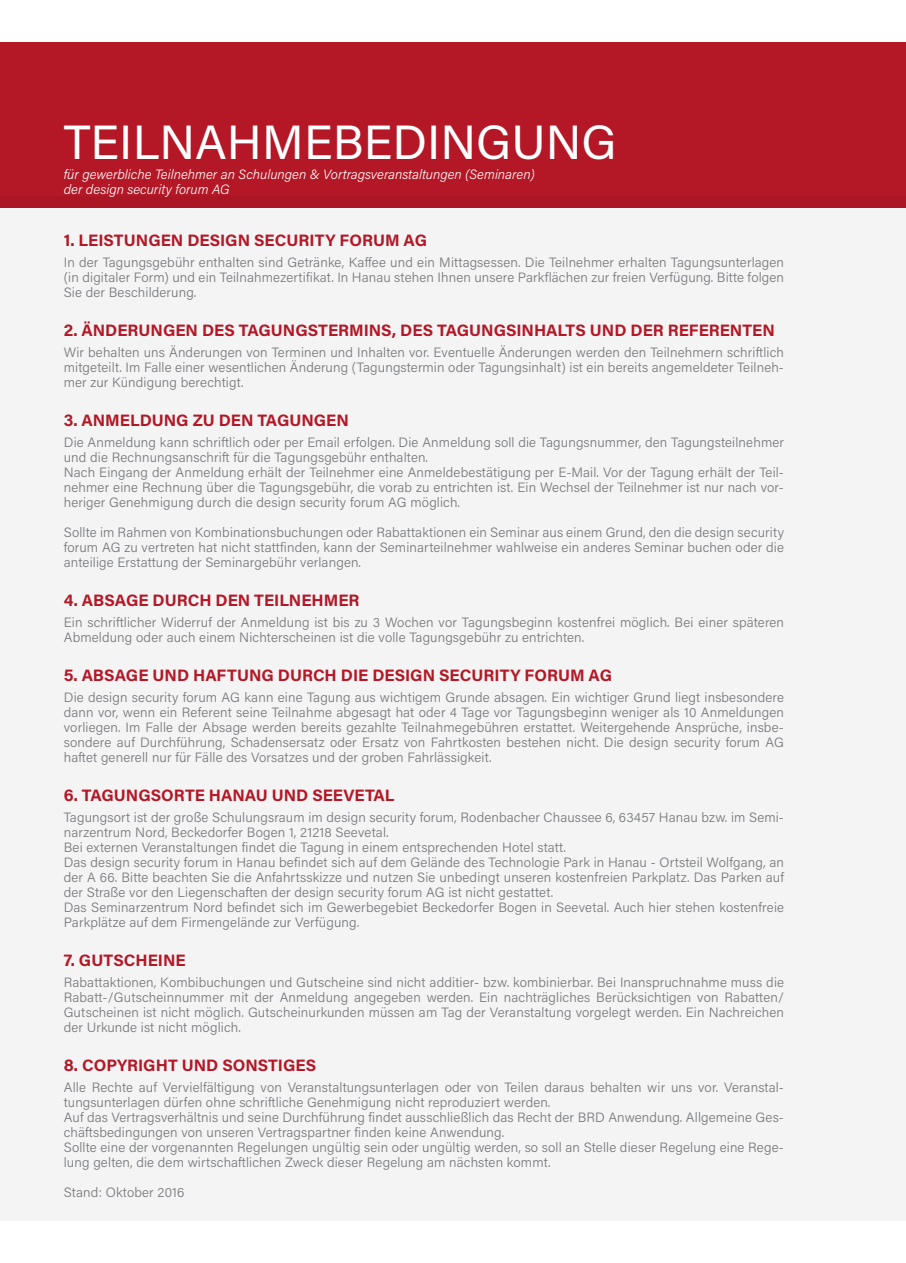
<style>
.page{position:relative;width:906px;height:1263px;background:#fff}
.page>*{position:absolute;margin:0;border:0;box-sizing:border-box;transform-origin:0 0}
.t1{font:48px "Acumin Pro";color:#fff}
.t2{font:700 16.5px "Acumin Pro";color:#b41725}
.t3{font:300 13.5px/15px "Acumin Pro";letter-spacing:.01em;color:#76787b;text-align:justify}
.t4{font:italic 300 13.5px/15px "Acumin Pro";color:#fff}
</style>
<div class="page">
<div style="left:0;top:196px;width:906px;height:1024px;background:#f4f4f5"></div>
<div style="left:0;top:43px;width:906px;height:165px;background:#b41725"></div>
<h1 class="t1" style="left:64px;top:109px;width:554px">TEILNAHMEBEDINGUNG</h1>
<p class="t4" style="left:64px;top:167px;width:472px">für gewerbliche Teilnehmer an Schulungen &amp; Vortragsveranstaltungen (Seminaren) der design security forum AG</p>
<p class="t2" style="left:64px;top:229px;width:365px">1. LEISTUNGEN DESIGN SECURITY FORUM AG</p>
<p class="t3" style="left:64px;top:254px;width:722px">In der Tagungsgebühr enthalten sind Getränke, Kaffee und ein Mittagsessen. Die Teilnehmer erhalten Tagungsunterlagen (in digitaler Form) und ein Teilnahmezertifikat. In Hanau stehen Ihnen unsere Parkflächen zur freien Verfügung. Bitte folgen Sie der Beschilderung.</p>
<p class="t2" style="left:64px;top:319px;width:712px">2. ÄNDERUNGEN DES TAGUNGSTERMINS, DES TAGUNGSINHALTS UND DER REFERENTEN</p>
<p class="t3" style="left:64px;top:344px;width:722px">Wir behalten uns Änderungen von Terminen und Inhalten vor. Eventuelle Änderungen werden den Teilnehmern schriftlich mitgeteilt. Im Falle einer wesentlichen Änderung (Tagungstermin oder Tagungsinhalt) ist ein bereits angemeldeter Teilneh&shy;mer zur Kündigung berechtigt.</p>
<p class="t2" style="left:64px;top:409px;width:287px">3. ANMELDUNG ZU DEN TAGUNGEN</p>
<p class="t3" style="left:64px;top:434px;width:721px;text-align:left">Die Anmeldung kann schriftlich oder per Email erfolgen. Die Anmeldung soll die Tagungsnummer, den Tagungsteilnehmer und die Rechnungsanschrift für die Tagungsgebühr enthalten.<br>Nach Eingang der Anmeldung erhält der Teilnehmer eine Anmeldebestätigung per E-Mail. Vor der Tagung erhält der Teil&shy;nehmer eine Rechnung über die Tagungsgebühr, die vorab zu entrichten ist. Ein Wechsel der Teilnehmer ist nur nach vor&shy;heriger Genehmigung durch die design security forum AG möglich.</p>
<p class="t3" style="left:64px;top:524px;width:721px">Sollte im Rahmen von Kombinationsbuchungen oder Rabattaktionen ein Seminar aus einem Grund, den die design security forum AG zu vertreten hat nicht stattfinden, kann der Seminarteilnehmer wahlweise ein anderes Seminar buchen oder die anteilige Erstattung der Seminargebühr verlangen.</p>
<p class="t2" style="left:64px;top:589px;width:297px">4. ABSAGE DURCH DEN TEILNEHMER</p>
<p class="t3" style="left:64px;top:614px;width:722px">Ein schriftlicher Widerruf der Anmeldung ist bis zu 3 Wochen vor Tagungsbeginn kostenfrei möglich. Bei einer späteren<br>Abmeldung oder auch einem Nichterscheinen ist die volle Tagungsgebühr zu entrichten.</p>
<p class="t2" style="left:64px;top:664px;width:550px">5. ABSAGE UND HAFTUNG DURCH DIE DESIGN SECURITY FORUM AG</p>
<p class="t3" style="left:64px;top:689px;width:722px">Die design security forum AG kann eine Tagung aus wichtigem Grunde absagen. Ein wichtiger Grund liegt insbesondere dann vor, wenn ein Referent seine Teilnahme abgesagt hat oder 4 Tage vor Tagungsbeginn weniger als 10 Anmeldungen vorliegen. Im Falle der Absage werden bereits gezahlte Teilnahmegebühren erstattet. Weitergehende Ansprüche, insbe&shy;sondere auf Durchführung, Schadensersatz oder Ersatz von Fahrtkosten bestehen nicht. Die design security forum AG haftet generell nur für Fälle des Vorsatzes und der groben Fahrlässigkeit.</p>
<p class="t2" style="left:64px;top:784px;width:332px">6. TAGUNGSORTE HANAU UND SEEVETAL</p>
<p class="t3" style="left:64px;top:809px;width:722px;text-align:left">Tagungsort ist der große Schulungsraum im design security forum, Rodenbacher Chaussee 6, 63457 Hanau bzw. im Semi&shy;narzentrum Nord, Beckedorfer Bogen 1, 21218 Seevetal.<br>Bei externen Veranstaltungen findet die Tagung in einem entsprechenden Hotel statt.<br>Das design security forum in Hanau befindet sich auf dem Gelände des Technologie Park in Hanau - Ortsteil Wolfgang, an der A 66. Bitte beachten Sie die Anfahrtsskizze und nutzen Sie unbedingt unseren kostenfreien Parkplatz. Das Parken auf der Straße vor den Liegenschaften der design security forum AG ist nicht gestattet.<br>Das Seminarzentrum Nord befindet sich im Gewerbegebiet Beckedorfer Bogen in Seevetal. Auch hier stehen kostenfreie Parkplätze auf dem Firmengelände zur Verfügung.</p>
<p class="t2" style="left:64px;top:949px;width:123px">7. GUTSCHEINE</p>
<p class="t3" style="left:64px;top:974px;width:722px">Rabattaktionen, Kombibuchungen und Gutscheine sind nicht additier- bzw. kombinierbar. Bei Inanspruchnahme muss die Rabatt-/Gutscheinnummer mit der Anmeldung angegeben werden. Ein nachträgliches Berücksichtigen von Rabatten/ Gutscheinen ist nicht möglich. Gutscheinurkunden müssen am Tag der Veranstaltung vorgelegt werden. Ein Nachreichen der Urkunde ist nicht möglich.</p>
<p class="t2" style="left:64px;top:1054px;width:254px">8. COPYRIGHT UND SONSTIGES</p>
<p class="t3" style="left:64px;top:1079px;width:721px;text-align:left">Alle Rechte auf Vervielfältigung von Veranstaltungsunterlagen oder von Teilen daraus behalten wir uns vor. Veranstal&shy;tungsunterlagen dürfen ohne schriftliche Genehmigung nicht reproduziert werden.<br>Auf das Vertragsverhältnis und seine Durchführung findet ausschließlich das Recht der BRD Anwendung. Allgemeine Ges&shy;chäftsbedingungen von unseren Vertragspartner finden keine Anwendung.<br>Sollte eine der vorgenannten Regelungen ungültig sein oder ungültig werden, so soll an Stelle dieser Regelung eine Rege&shy;lung gelten, die dem wirtschaftlichen Zweck dieser Regelung am nächsten kommt.</p>
<p class="t3" style="left:64px;top:1184px;width:122px">Stand: Oktober 2016</p>
</div>
